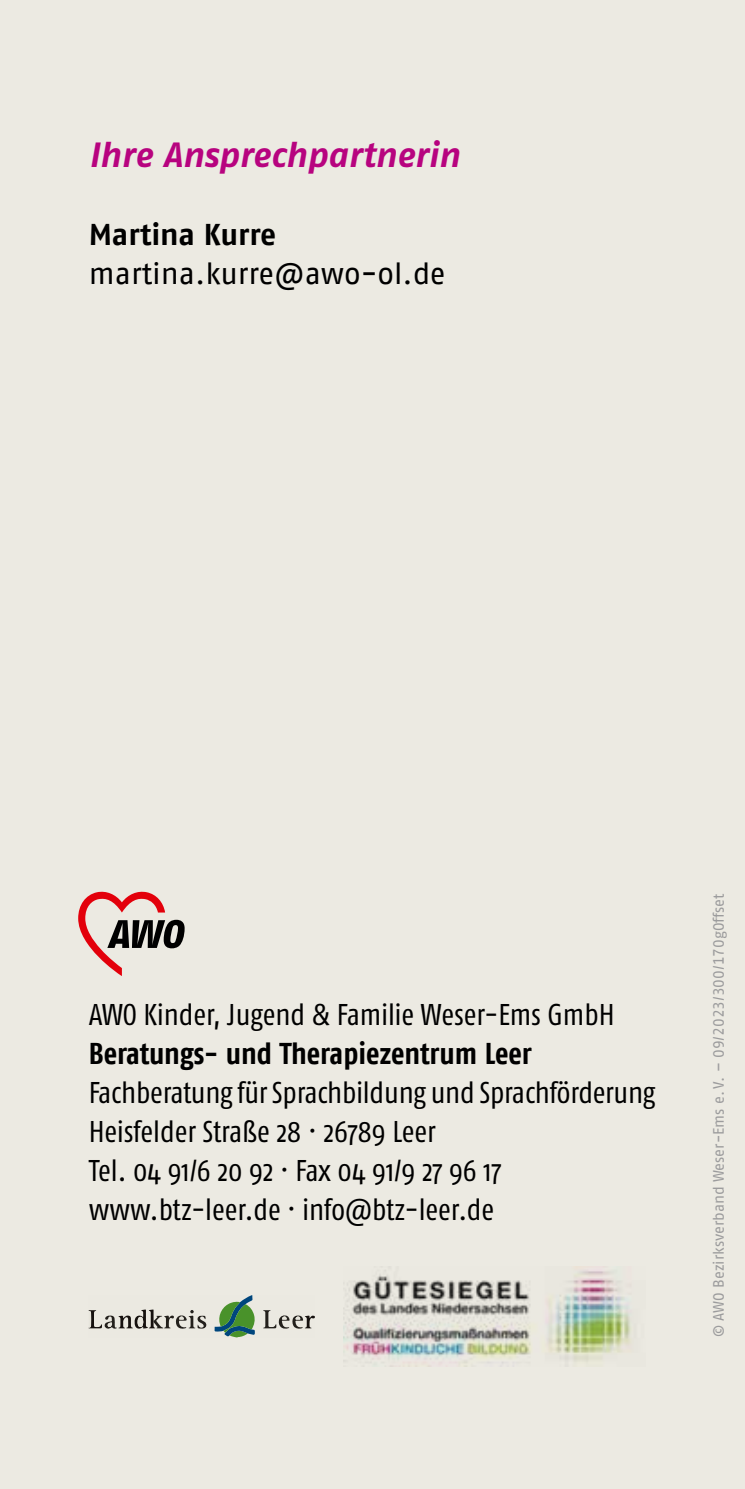
<style>
.page{position:relative;width:745px;height:1489px;background:#fff}
.page>*{position:absolute;margin:0;border:0;box-sizing:border-box;transform-origin:0 0}
.t1{font:italic 700 35px "Fago Pro";color:#b7037f}
.t2{font:condensed 30px/39px "Fago Pro";letter-spacing:-.005em;color:#000}
.t3{font:700 30px "AWO Fago Cond";letter-spacing:-.005em;color:#000}
.t4{font:30px "AWO Fago Office";letter-spacing:-.005em;color:#000}
.t5{font:700 30px "AWO Fago Office";letter-spacing:-.005em;color:#000}
.t6{font:15px "AWO Fago Office";color:#9c9c9d}
</style>
<div class="page">
<div style="left:0;top:0;width:744px;height:1488px;background:#eceae2"></div>
<img style="left:343px;top:1266px;width:289px;height:100px">
<svg style="left:89px;top:1295px;width:225px;height:42px"></svg>
<svg style="left:78px;top:891px;width:106px;height:85px"></svg>
<p class="t1" style="left:89px;top:133px;width:372px">Ihre Ansprechpartnerin</p>
<p class="t5" style="left:89px;top:216px;width:189px">Martina Kurre</p>
<p class="t4" style="left:89px;top:256px;width:358px">martina.kurre@awo-ol.de</p>
<p class="t2" style="left:89px;top:995px;width:527px">AWO Kinder, Jugend &amp; Familie Weser-Ems GmbH</p>
<p class="t3" style="left:89px;top:1035px;width:444px">Beratungs- und Therapiezentrum Leer</p>
<p class="t2" style="left:89px;top:1073px;width:568px">Fachberatung für Sprachbildung und Sprachförderung Heisfelder Straße 28 ∙ 26789 Leer<br>Tel. 04 91/6 20 92 ∙ Fax 04 91/9 27 96 17 www.btz-leer.de ∙ info@btz-leer.de</p>
<p class="t6" style="left:709px;top:1337px;width:445px;rotate:-90deg">© AWO Bezirksverband Weser-Ems e. V. – 09/2023/300/170gOffset</p>
</div>
